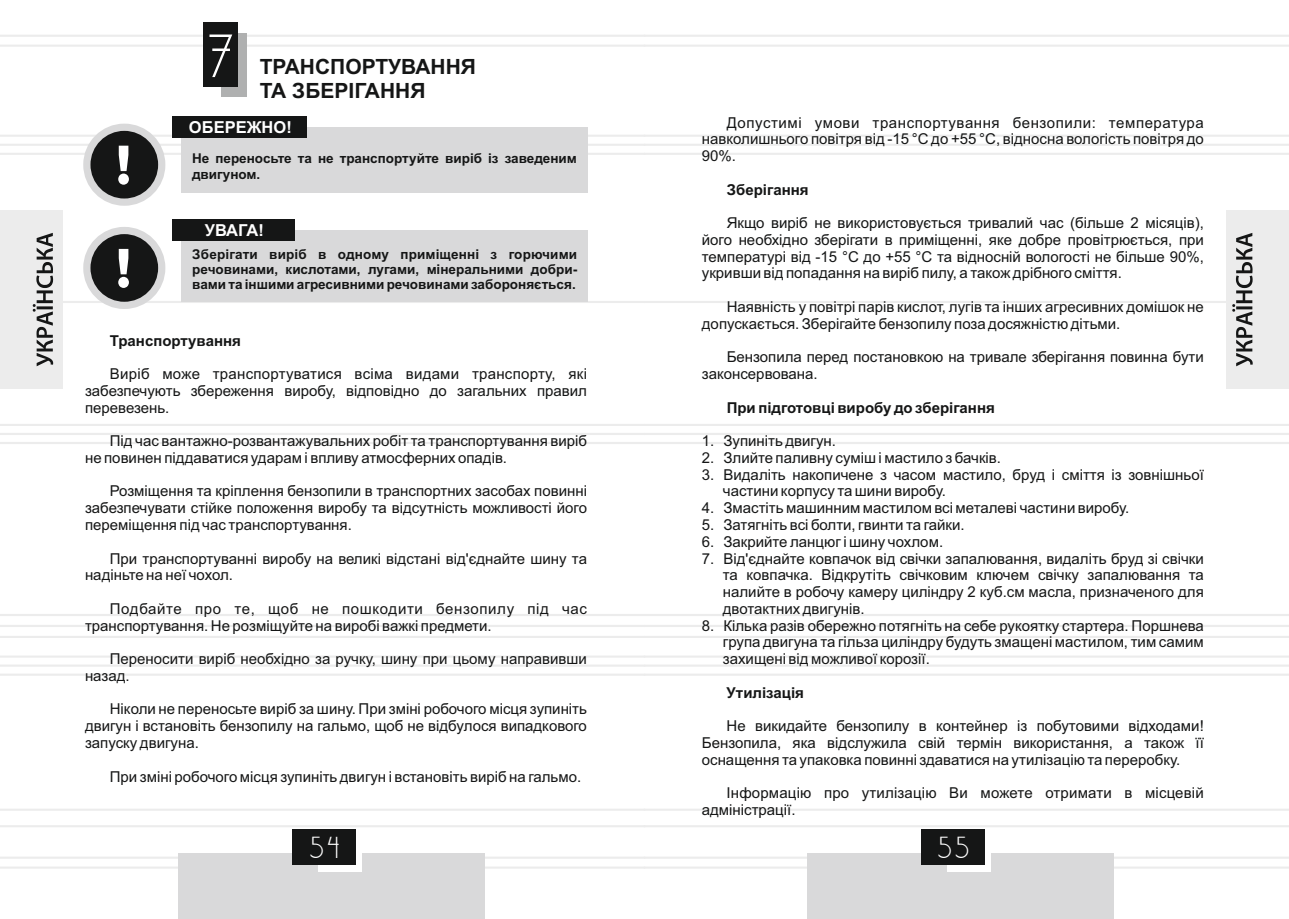
<style>
.page{position:relative;width:1289px;height:919px;background:#fff}
.page>*{position:absolute;margin:0;border:0;box-sizing:border-box;transform-origin:0 0}
.t1{font:52.5px "DS Standart Cyr";color:#fff}
.t2{font:26.25px "DS Standart Cyr";color:#fff}
.t3{font:700 21px/23.4px "Arial";color:#151616}
.t4{font:700 16.5px "Arial";color:#fff}
.t5{font:15px/16.8px "Arial";color:#151616;text-align:justify}
.t6{font:700 15px "Arial";color:#151616}
.t7{font:700 13.5px/15.1px "Arial";color:#151616}
</style>
<div class="page">
<hr style="left:644px;top:135px;width:644px;height:2px;background:#ececec">
<hr style="left:644px;top:424px;width:644px;height:2px;background:#ececec">
<hr style="left:644px;top:442px;width:644px;height:2px;background:#ececec">
<hr style="left:644px;top:614px;width:644px;height:2px;background:#ececec">
<hr style="left:644px;top:635px;width:644px;height:3px;background:#ececec">
<hr style="left:644px;top:655px;width:644px;height:2px;background:#ececec">
<hr style="left:644px;top:673px;width:644px;height:2px;background:#ececec">
<hr style="left:644px;top:856px;width:644px;height:2px;background:#ececec">
<hr style="left:644px;top:866px;width:644px;height:2px;background:#ececec">
<hr style="left:644px;top:35px;width:644px;height:2px;background:#ececec">
<hr style="left:644px;top:45px;width:644px;height:2px;background:#ececec">
<hr style="left:644px;top:808px;width:644px;height:2px;background:#ececec">
<hr style="left:644px;top:825px;width:644px;height:2px;background:#ececec">
<hr style="left:644px;top:301px;width:644px;height:2px;background:#ececec">
<hr style="left:0;top:135px;width:644px;height:2px;background:#ececec">
<hr style="left:0;top:424px;width:644px;height:2px;background:#ececec">
<hr style="left:0;top:433px;width:1288px;height:2px;background:#ececec">
<hr style="left:0;top:442px;width:644px;height:2px;background:#ececec">
<hr style="left:0;top:614px;width:644px;height:2px;background:#ececec">
<hr style="left:0;top:625px;width:1288px;height:2px;background:#ececec">
<hr style="left:0;top:635px;width:644px;height:3px;background:#ececec">
<hr style="left:0;top:655px;width:644px;height:2px;background:#ececec">
<hr style="left:0;top:664px;width:1288px;height:3px;background:#f1f1f1">
<hr style="left:0;top:673px;width:644px;height:2px;background:#ececec">
<hr style="left:0;top:856px;width:644px;height:2px;background:#ececec">
<hr style="left:0;top:866px;width:644px;height:2px;background:#ececec">
<hr style="left:0;top:35px;width:644px;height:2px;background:#ececec">
<hr style="left:0;top:45px;width:644px;height:2px;background:#ececec">
<hr style="left:0;top:808px;width:644px;height:2px;background:#ececec">
<hr style="left:0;top:825px;width:644px;height:2px;background:#ececec">
<hr style="left:0;top:301px;width:644px;height:2px;background:#ececec">
<div style="left:83px;top:124px;width:82px;height:82px;border:14px solid #d9d9da;border-radius:50%"></div>
<div style="left:90px;top:131px;width:68px;height:67px;background:#151616;border-radius:50%"></div>
<svg style="left:0;top:143px;width:1288px;height:42px"></svg>
<div style="left:181px;top:127px;width:406px;height:66px;background:#d9d9da"></div>
<div style="left:172px;top:116px;width:135px;height:22px;background:#151616"></div>
<div style="left:83px;top:227px;width:82px;height:82px;border:14px solid #d9d9da;border-radius:50%"></div>
<div style="left:90px;top:234px;width:68px;height:68px;background:#151616;border-radius:50%"></div>
<svg style="left:118px;top:249px;width:11px;height:39px"></svg>
<div style="left:181px;top:230px;width:406px;height:72px;background:#d9d9da"></div>
<div style="left:172px;top:219px;width:123px;height:22px;background:#151616"></div>
<div style="left:0;top:210px;width:62px;height:179px;background:#ececec"></div>
<svg style="left:33px;top:233px;width:20px;height:133px"></svg>
<div style="left:1226px;top:210px;width:62px;height:179px;background:#ececec"></div>
<svg style="left:1232px;top:233px;width:20px;height:133px"></svg>
<div style="left:221px;top:33px;width:25px;height:63px;background:#afb0b0"></div>
<div style="left:203px;top:23px;width:35px;height:64px;background:#151616"></div>
<div style="left:178px;top:853px;width:307px;height:65px;background:#d9d9da"></div>
<div style="left:318px;top:832px;width:44px;height:39px;background:#fff"></div>
<div style="left:292px;top:829px;width:64px;height:36px;background:#151616"></div>
<div style="left:807px;top:853px;width:306px;height:65px;background:#d9d9da"></div>
<div style="left:946px;top:832px;width:44px;height:39px;background:#fff"></div>
<div style="left:920px;top:829px;width:64px;height:36px;background:#151616"></div>
<h1 class="t1" style="left:208px;top:35px;width:26px">7</h1>
<h3 class="t3" style="left:260px;top:57px;width:218px">ТРАНСПОРТУВАННЯ<br>ТА ЗБЕРІГАННЯ</h3>
<p class="t4" style="left:189px;top:121px;width:104px">ОБЕРЕЖНО!</p>
<p class="t7" style="left:192px;top:152px;width:386px">Не переносьте та не транспортуйте виріб із заведеним двигуном.</p>
<p class="t4" style="left:205px;top:224px;width:60px">УВАГА!</p>
<p class="t7" style="left:192px;top:248px;width:386px;text-align:justify">Зберігати виріб в одному приміщенні з горючими речовинами, кислотами, лугами, мінеральними добри&shy;вами та іншими агресивними речовинами забороняється.</p>
<p class="t6" style="left:110px;top:334px;width:132px">Транспортування</p>
<p class="t5" style="left:85px;top:367px;width:503px;text-indent:25px">Виріб може транспортуватися всіма видами транспорту, які забезпечують збереження виробу, відповідно до загальних правил перевезень.</p>
<p class="t5" style="left:85px;top:434px;width:503px;text-indent:25px">Під час вантажно-розвантажувальних робіт та транспортування виріб не повинен піддаватися ударам і впливу атмосферних опадів.</p>
<p class="t5" style="left:85px;top:484px;width:503px;text-indent:25px">Розміщення та кріплення бензопили в транспортних засобах повинні забезпечувати стійке положення виробу та відсутність можливості його переміщення під час транспортування.</p>
<p class="t5" style="left:85px;top:551px;width:503px;text-indent:25px">При транспортуванні виробу на великі відстані від'єднайте шину та надіньте на неї чохол.</p>
<p class="t5" style="left:85px;top:601px;width:503px;text-indent:25px">Подбайте про те, щоб не пошкодити бензопилу під час транспортування. Не розміщуйте на виробі важкі предмети.</p>
<p class="t5" style="left:85px;top:651px;width:503px;text-indent:25px">Переносити виріб необхідно за ручку, шину при цьому направивши назад.</p>
<p class="t5" style="left:85px;top:702px;width:503px;text-indent:25px">Ніколи не переносьте виріб за шину. При зміні робочого місця зупиніть двигун і встановіть бензопилу на гальмо, щоб не відбулося випадкового запуску двигуна.</p>
<p class="t5" style="left:110px;top:769px;width:473px">При зміні робочого місця зупиніть двигун і встановіть виріб на гальмо.</p>
<p class="t5" style="left:702px;top:115px;width:503px;text-indent:25px">Допустимі умови транспортування бензопили: температура навколишнього повітря від -15 °С до +55 °С, відносна вологість повітря до 90%.</p>
<p class="t6" style="left:726px;top:184px;width:83px">Зберігання</p>
<p class="t5" style="left:702px;top:216px;width:503px;text-indent:25px">Якщо виріб не використовується тривалий час (більше 2 місяців), його необхідно зберігати в приміщенні, яке добре провітрюється, при температурі від -15 °С до +55 °С та відносній вологості не більше 90%, укривши від попадання на виріб пилу, а також дрібного сміття.</p>
<p class="t5" style="left:702px;top:300px;width:503px;text-indent:25px">Наявність у повітрі парів кислот, лугів та інших агресивних домішок не допускається. Зберігайте бензопилу поза досяжністю дітьми.</p>
<p class="t5" style="left:702px;top:350px;width:503px;text-indent:25px">Бензопила перед постановкою на тривале зберігання повинна бути законсервована.</p>
<p class="t6" style="left:726px;top:401px;width:270px">При підготовці виробу до зберігання</p>
<p class="t5" style="left:702px;top:434px;width:135px">1. Зупиніть двигун.</p>
<p class="t5" style="left:702px;top:450px;width:301px">2. Злийте паливну суміш і мастило з бачків.</p>
<p class="t5" style="left:723px;top:467px;width:482px;text-indent:-21px">3. Видаліть накопичене з часом мастило, бруд і сміття із зовнішньої частини корпусу та шини виробу.</p>
<p class="t5" style="left:702px;top:501px;width:429px">4. Змастіть машинним мастилом всі металеві частини виробу.</p>
<p class="t5" style="left:702px;top:517px;width:264px">5. Затягніть всі болти, гвинти та гайки.</p>
<p class="t5" style="left:702px;top:534px;width:243px">6. Закрийте ланцюг і шину чохлом.</p>
<p class="t5" style="left:723px;top:551px;width:482px;text-indent:-21px">7. Від'єднайте ковпачок від свічки запалювання, видаліть бруд зі свічки та ковпачка. Відкрутіть свічковим ключем свічку запалювання та налийте в робочу камеру циліндру 2 куб.см масла, призначеного для двотактних двигунів.</p>
<p class="t5" style="left:723px;top:618px;width:482px;text-indent:-21px">8. Кілька разів обережно потягніть на себе рукоятку стартера. Поршнева група двигуна та гільза циліндру будуть змащені мастилом, тим самим захищені від можливої корозії.</p>
<p class="t6" style="left:726px;top:686px;width:79px">Утилізація</p>
<p class="t5" style="left:702px;top:718px;width:503px;text-indent:25px">Не викидайте бензопилу в контейнер із побутовими відходами!<br>Бензопила, яка відслужила свій термін використання, а також її оснащення та упаковка повинні здаватися на утилізацію та переробку.</p>
<p class="t5" style="left:701px;top:786px;width:503px;text-indent:25px">Інформацію про утилізацію Ви можете отримати в місцевій адміністрації.</p>
<h2 class="t2" style="left:310px;top:836px;width:31px">54</h2>
<h2 class="t2" style="left:938px;top:836px;width:32px">55</h2>
</div>
